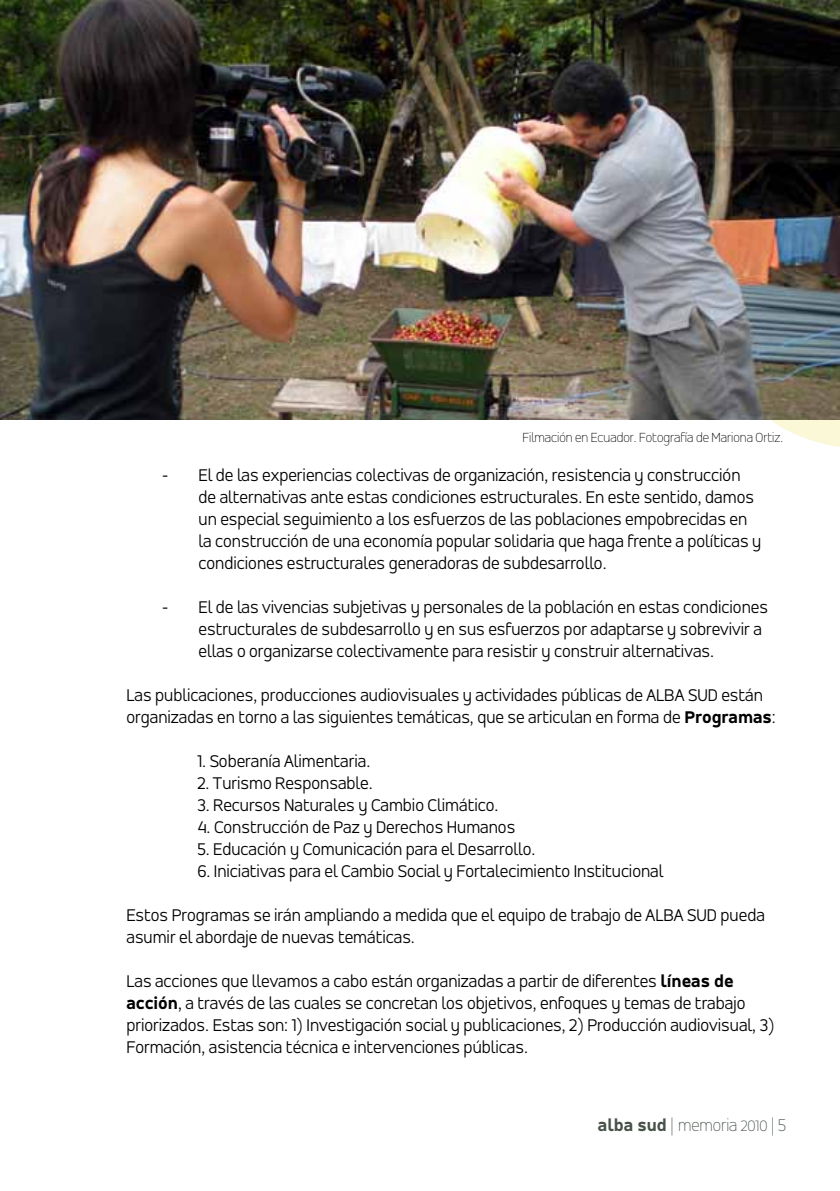
<style>
.page{position:relative;width:840px;height:1191px;background:#fff}
.page>*{position:absolute;margin:0;border:0;box-sizing:border-box;transform-origin:0 0}
.t1{font:300 18px/22px "Accord";color:#000}
.t2{font:100 18px "Accord";color:#465148}
.t3{font:100 14px "Accord";color:#000}
.s1{font-family:"Myriad Pro";font-weight:400}
.s2{font-weight:800}
.s3{font-size:16px}
</style>
<div class="page">
<svg style="left:771px;top:420px;width:68px;height:27px;fill:#faf8d6"></svg>
<img style="left:0;top:0;width:839px;height:420px">
<p class="t3" style="left:522px;top:429px;width:262px">Filmación en Ecuador. Fotografía de Mariona Ortiz.</p>
<p class="t1" style="left:198px;top:464px;width:564px;text-indent:-36px"><span class="s1">-</span> El de las experiencias colectivas de organización, resistencia y construcción de alternativas ante estas condiciones estructurales. En este sentido, damos un especial seguimiento a los esfuerzos de las poblaciones empobrecidas en la construcción de una economía popular solidaria que haga frente a políticas y condiciones estructurales generadoras de subdesarrollo.</p>
<p class="t1" style="left:198px;top:596px;width:570px;text-indent:-36px"><span class="s1">-</span> El de las vivencias subjetivas y personales de la población en estas condiciones estructurales de subdesarrollo y en sus esfuerzos por adaptarse y sobrevivir a ellas o organizarse colectivamente para resistir y construir alternativas.</p>
<p class="t1" style="left:126px;top:684px;width:650px">Las publicaciones, producciones audiovisuales y actividades públicas de ALBA SUD están organizadas en torno a las siguientes temáticas, que se articulan en forma de <span class="s2">Programas</span>:</p>
<p class="t1" style="left:197px;top:750px;width:174px">1. Soberanía Alimentaria.</p>
<p class="t1" style="left:197px;top:772px;width:177px">2. Turismo Responsable.</p>
<p class="t1" style="left:197px;top:794px;width:302px">3. Recursos Naturales y Cambio Climático.</p>
<p class="t1" style="left:197px;top:816px;width:319px">4. Construcción de Paz y Derechos Humanos</p>
<p class="t1" style="left:197px;top:838px;width:339px">5. Educación y Comunicación para el Desarrollo.</p>
<p class="t1" style="left:197px;top:860px;width:467px">6. Iniciativas para el Cambio Social y Fortalecimiento Institucional</p>
<p class="t1" style="left:126px;top:904px;width:639px">Estos Programas se irán ampliando a medida que el equipo de trabajo de ALBA SUD pueda asumir el abordaje de nuevas temáticas.</p>
<p class="t1" style="left:126px;top:970px;width:649px">Las acciones que llevamos a cabo están organizadas a partir de diferentes <span class="s2">líneas de acción</span>, a través de las cuales se concretan los objetivos, enfoques y temas de trabajo priorizados. Estas son: 1) Investigación social y publicaciones, 2) Producción audiovisual, 3)<br>Formación, asistencia técnica e intervenciones públicas.</p>
<p class="t2" style="left:597px;top:1114px;width:189px"><span class="s2">alba sud</span> | memoria <span class="s3">2010</span> | 5</p>
</div>
